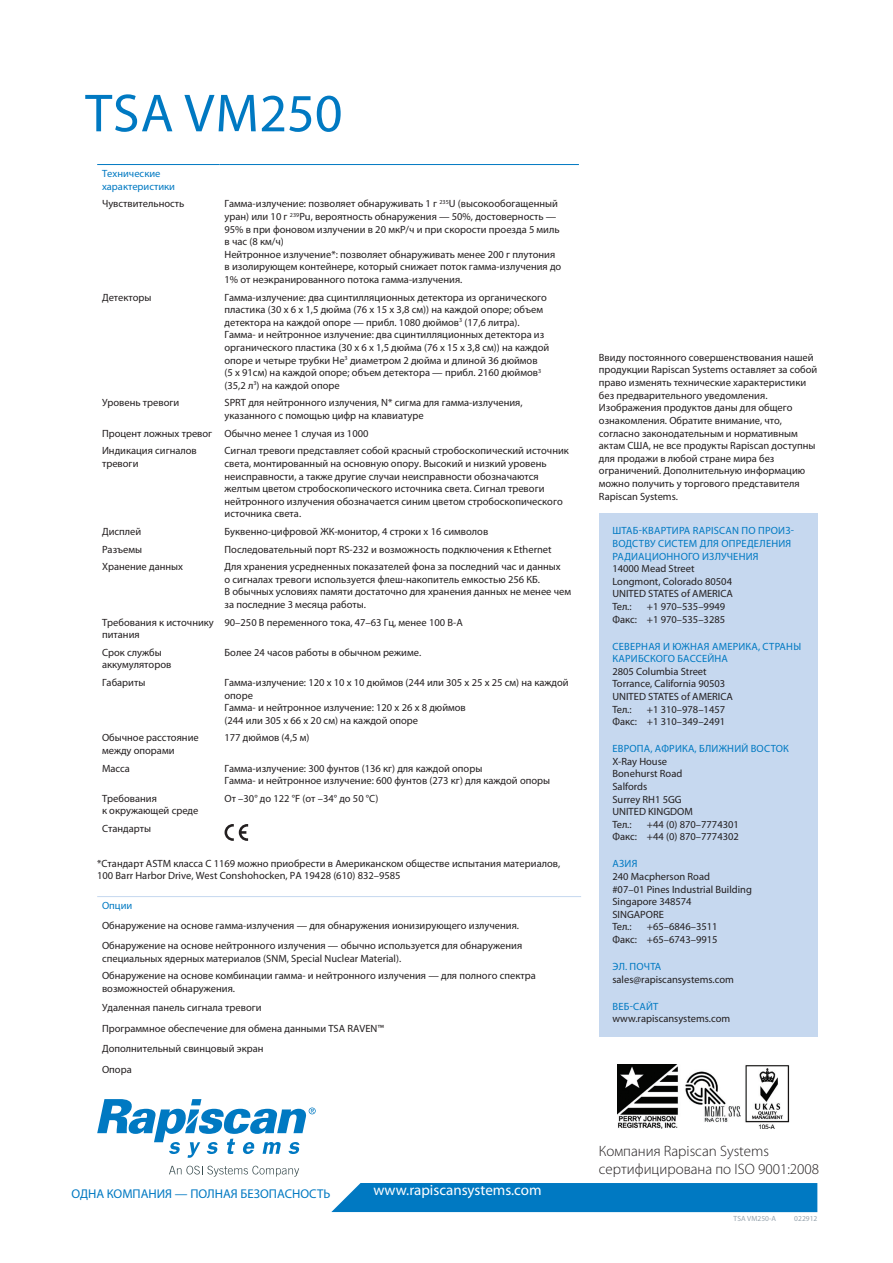
<style>
.page{position:relative;width:893px;height:1263px;background:#fff}
.page>*{position:absolute;margin:0;border:0;box-sizing:border-box;transform-origin:0 0}
.t1{font:54px "Myriad Pro";letter-spacing:.01em;color:#0079c2}
.t2{font:300 15px/18px "Myriad Pro";color:#231f20}
.t3{font:15px "Myriad Pro";color:#fff}
.t4{font:12.75px "Myriad Pro";color:#0079c2}
.t5{font:10.5px/12.6px "Myriad Pro";color:#231f20}
.t6{font:10.5px/12.6px "Myriad Pro";letter-spacing:.02em;color:#0079c2}
.t7{font:10.5px/12.6px "Myriad Pro";color:#0079c2}
.t8{font:7.5px "Myriad Pro";color:#95a2ac}
</style>
<div class="page">
<div style="left:331px;top:1183px;width:486px;height:29px;background:#0079c2"></div>
<svg style="left:97px;top:1099px;width:219px;height:59px"></svg>
<svg style="left:169px;top:1166px;width:130px;height:10px"></svg>
<img style="left:617px;top:1065px;width:173px;height:63px">
<div style="left:599px;top:513px;width:218px;height:523px;background:#c6d8ef"></div>
<hr style="left:97px;top:164px;width:123px;height:1px;background:#0079c2">
<hr style="left:220px;top:164px;width:359px;height:1px;background:#0079c2">
<svg style="left:225px;top:824px;width:23px;height:17px"></svg>
<hr style="left:97px;top:896px;width:484px;height:1px;background:#c6d8ef">
<h1 class="t1" style="left:85px;top:84px;width:259px">TSA VM250</h1>
<p class="t7" style="left:102px;top:168px;width:75px">Технические характеристики</p>
<p class="t5" style="left:102px;top:198px;width:84px">Чувствительность</p>
<p class="t5" style="left:225px;top:198px;width:338px">Гамма-излучение: позволяет обнаруживать 1 г <sup>235</sup>U (высокообогащенный уран) или 10 г <sup>239</sup>Pu, вероятность обнаружения — 50%, достоверность — 95% в при фоновом излучении в 20 мкР/ч и при скорости проезда 5 миль в час (8 км/ч)<br>Нейтронное излучение*: позволяет обнаруживать менее 200 г плутония в изолирующем контейнере, который снижает поток гамма-излучения до 1% от неэкранированного потока гамма-излучения.</p>
<p class="t5" style="left:102px;top:291px;width:51px">Детекторы</p>
<p class="t5" style="left:225px;top:291px;width:326px">Гамма-излучение: два сцинтилляционных детектора из органического пластика (30 x 6 x 1,5 дюйма (76 x 15 x 3,8 см)) на каждой опоре; объем детектора на каждой опоре — прибл. 1080 дюймов<sup>3</sup> (17,6 литра).<br>Гамма- и нейтронное излучение: два сцинтилляционных детектора из органического пластика (30 x 6 x 1,5 дюйма (76 x 15 x 3,8 см)) на каждой опоре и четыре трубки He<sup>3</sup> диаметром 2 дюйма и длиной 36 дюймов<br>(5 x 91см) на каждой опоре; объем детектора — прибл. 2160 дюймов<sup>3 </sup>(35,2 л<sup>3</sup>) на каждой опоре</p>
<p class="t5" style="left:102px;top:397px;width:79px">Уровень тревоги</p>
<p class="t5" style="left:225px;top:397px;width:300px">SPRT для нейтронного излучения, N* сигма для гамма-излучения, указанного с помощью цифр на клавиатуре</p>
<p class="t5" style="left:102px;top:425px;width:268px;line-height:17.5px">Процент ложных тревог Обычно менее 1 случая из 1000<br>Индикация сигналов</p>
<p class="t5" style="left:102px;top:457px;width:38px">тревоги</p>
<p class="t5" style="left:225px;top:445px;width:346px">Сигнал тревоги представляет собой красный стробоскопический источник света, монтированный на основную опору. Высокий и низкий уровень неисправности, а также другие случаи неисправности обозначаются желтым цветом стробоскопического источника света. Сигнал тревоги нейтронного излучения обозначается синим цветом стробоскопического источника света.</p>
<p class="t5" style="left:102px;top:525px;width:41px">Дисплей</p>
<p class="t5" style="left:225px;top:525px;width:265px">Буквенно-цифровой ЖК-монитор, 4 строки х 16 символов</p>
<p class="t5" style="left:102px;top:543px;width:42px">Разъемы</p>
<p class="t5" style="left:225px;top:543px;width:329px">Последовательный порт RS-232 и возможность подключения к Ethernet</p>
<p class="t5" style="left:102px;top:560px;width:82px">Хранение данных</p>
<p class="t5" style="left:225px;top:560px;width:348px">Для хранения усредненных показателей фона за последний час и данных<br>о сигналах тревоги используется флеш-накопитель емкостью 256 КБ.<br>В обычных условиях памяти достаточно для хранения данных не менее чем за последние 3 месяца работы.</p>
<p class="t5" style="left:102px;top:616px;width:113px">Требования к источнику питания</p>
<p class="t5" style="left:225px;top:616px;width:240px">90–250 В переменного тока, 47–63 Гц, менее 100 В-А</p>
<p class="t5" style="left:102px;top:646px;width:71px">Срок службы аккумуляторов</p>
<p class="t5" style="left:225px;top:646px;width:198px">Более 24 часов работы в обычном режиме.</p>
<p class="t5" style="left:102px;top:676px;width:45px">Габариты</p>
<p class="t5" style="left:225px;top:676px;width:346px">Гамма-излучение: 120 x 10 x 10 дюймов (244 или 305 x 25 x 25 см) на каждой опоре<br>Гамма- и нейтронное излучение: 120 x 26 x 8 дюймов<br>(244 или 305 x 66 x 20 см) на каждой опоре</p>
<p class="t5" style="left:102px;top:732px;width:98px">Обычное расстояние между опорами</p>
<p class="t5" style="left:225px;top:732px;width:86px">177 дюймов (4,5 м)</p>
<p class="t5" style="left:102px;top:762px;width:29px">Масса</p>
<p class="t5" style="left:225px;top:762px;width:327px">Гамма-излучение: 300 фунтов (136 кг) для каждой опоры<br>Гамма- и нейтронное излучение: 600 фунтов (273 кг) для каждой опоры</p>
<p class="t5" style="left:102px;top:792px;width:98px">Требования<br>к окружающей среде</p>
<p class="t5" style="left:225px;top:792px;width:155px">От –30° до 122 °F (от –34° до 50 °C)</p>
<p class="t5" style="left:102px;top:822px;width:51px">Стандарты</p>
<p class="t5" style="left:97px;top:857px;width:465px">*Стандарт ASTM класса C 1169 можно приобрести в Американском обществе испытания материалов,<br>100 Barr Harbor Drive, West Conshohocken, PA 19428 (610) 832–9585</p>
<p class="t6" style="left:102px;top:900px;width:32px">Опции</p>
<p class="t5" style="left:102px;top:916px;width:422px;line-height:20px">Обнаружение на основе гамма-излучения — для обнаружения ионизирующего излучения.<br>Обнаружение на основе нейтронного излучения — обычно используется для обнаружения</p>
<p class="t5" style="left:102px;top:950px;width:435px;line-height:17.5px">специальных ядерных материалов (SNM, Special Nuclear Material).<br>Обнаружение на основе комбинации гамма- и нейтронного излучения — для полного спектра</p>
<p class="t5" style="left:102px;top:979px;width:161px;line-height:19px">возможностей обнаружения.<br>Удаленная панель сигнала тревоги</p>
<p class="t5" style="left:102px;top:1018px;width:283px;line-height:20.5px">Программное обеспечение для обмена данными TSA RAVEN™<br>Дополнительный свинцовый экран<br>Опора</p>
<p class="t5" style="left:599px;top:351px;width:220px">Ввиду постоянного совершенствования нашей продукции Rapiscan Systems оставляет за собой право изменять технические характеристики без предварительного уведомления.<br>Изображения продуктов даны для общего ознакомления. Обратите внимание, что, согласно законодательным и нормативным актам США, не все продукты Rapiscan доступны для продажи в любой стране мира без ограничений. Дополнительную информацию можно получить у торгового представителя Rapiscan Systems.</p>
<p class="t6" style="left:612px;top:525px;width:183px">ШТАБ-КВАРТИРА RAPISCAN ПО ПРОИЗ-<br>ВОДСТВУ СИСТЕМ ДЛЯ ОПРЕДЕЛЕНИЯ<br>РАДИАЦИОННОГО ИЗЛУЧЕНИЯ</p>
<p class="t5" style="left:612px;top:563px;width:122px">14000 Mead Street<br>Longmont, Colorado 80504<br>UNITED STATES of AMERICA<br>Тел.:</p>
<p class="t5" style="left:612px;top:600px;width:114px;text-align:right">+1 970–535–9949<br>Факс: +1 970–535–3285</p>
<p class="t6" style="left:612px;top:640px;width:190px">СЕВЕРНАЯ И ЮЖНАЯ АМЕРИКА, СТРАНЫ<br>КАРИБСКОГО БАССЕЙНА</p>
<p class="t5" style="left:612px;top:665px;width:122px">2805 Columbia Street<br>Torrance, California 90503<br>UNITED STATES of AMERICA<br>Тел.:</p>
<p class="t5" style="left:612px;top:703px;width:114px;text-align:right">+1 310–978–1457<br>Факс: +1 310–349–2491</p>
<p class="t6" style="left:612px;top:743px;width:178px">ЕВРОПА, АФРИКА, БЛИЖНИЙ ВОСТОК</p>
<p class="t5" style="left:612px;top:755px;width:82px">X-Ray House<br>Bonehurst Road<br>Salfords<br>Surrey RH1 5GG<br>UNITED KINGDOM<br>Тел.:</p>
<p class="t5" style="left:612px;top:818px;width:128px;text-align:right">+44 (0) 870–7774301<br>Факс: +44 (0) 870–7774302</p>
<p class="t6" style="left:612px;top:858px;width:26px">АЗИЯ</p>
<p class="t5" style="left:612px;top:870px;width:141px">240 Macpherson Road<br>#07–01 Pines Industrial Building<br>Singapore 348574<br>SINGAPORE<br>Тел.:</p>
<p class="t5" style="left:612px;top:921px;width:107px;text-align:right">+65–6846–3511<br>Факс: +65–6743–9915</p>
<p class="t6" style="left:612px;top:960px;width:50px">ЭЛ. ПОЧТА</p>
<p class="t5" style="left:612px;top:973px;width:123px">sales@rapiscansystems.com</p>
<p class="t6" style="left:612px;top:1000px;width:47px">ВЕБ-САЙТ</p>
<p class="t5" style="left:612px;top:1013px;width:119px">www.rapiscansystems.com</p>
<p class="t4" style="left:72px;top:1186px;width:260px">ОДНА КОМПАНИЯ — ПОЛНАЯ БЕЗОПАСНОСТЬ</p>
<h2 class="t3" style="left:373px;top:1182px;width:170px">www.rapiscansystems.com</h2>
<h2 class="t2" style="left:599px;top:1142px;width:222px">Компания Rapiscan Systems сертифицирована по ISO 9001:2008</h2>
<p class="t8" style="left:734px;top:1214px;width:44px">TSA VM250-A</p>
<p class="t8" style="left:794px;top:1214px;width:25px">022912</p>
</div>
